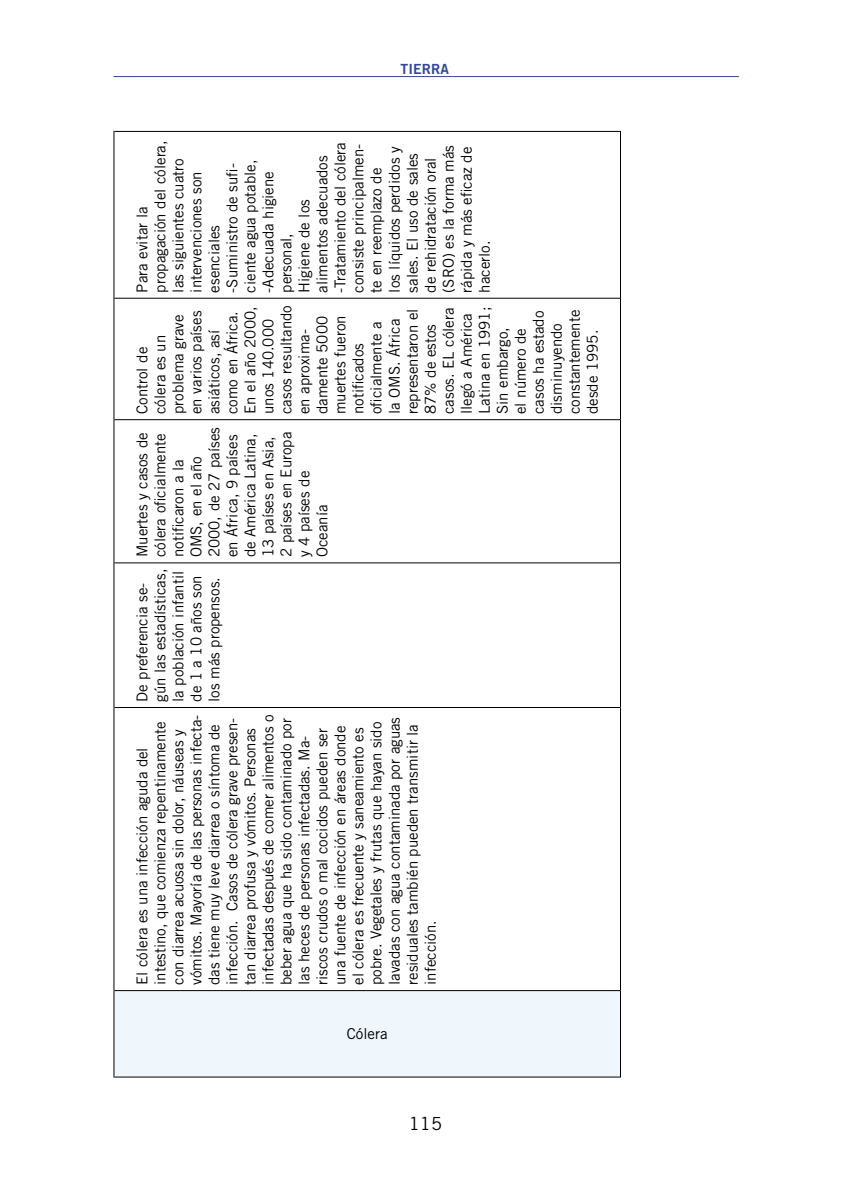
<style>
.page{position:relative;width:851px;height:1191px;background:#fff}
.page>*{position:absolute;margin:0;border:0;box-sizing:border-box;transform-origin:0 0}
.t1{font:18px "Trade Gothic LT Std";color:#000}
.t2{font:15px/18px "Trade Gothic LT Std";color:#000}
.t3{font:14px "Trade Gothic LT Std Bd 2";color:#334898}
</style>
<div class="page">
<hr style="left:113px;top:76px;width:625px;height:1px;background:#334898">
<div style="left:114px;top:990px;width:506px;height:87px;background:#eff7fc"></div>
<hr style="left:114px;top:1076px;width:506px;height:1px;background:#000">
<hr style="left:113px;top:990px;width:1px;height:87px;background:#000">
<hr style="left:113px;top:707px;width:1px;height:283px;background:#000">
<hr style="left:113px;top:563px;width:1px;height:144px;background:#000">
<hr style="left:113px;top:420px;width:1px;height:143px;background:#000">
<hr style="left:113px;top:298px;width:1px;height:122px;background:#000">
<hr style="left:113px;top:131px;width:1px;height:167px;background:#000">
<hr style="left:620px;top:990px;width:1px;height:87px;background:#000">
<hr style="left:620px;top:707px;width:1px;height:283px;background:#000">
<hr style="left:620px;top:563px;width:1px;height:144px;background:#000">
<hr style="left:620px;top:420px;width:1px;height:143px;background:#000">
<hr style="left:620px;top:298px;width:1px;height:122px;background:#000">
<hr style="left:620px;top:131px;width:1px;height:167px;background:#000">
<hr style="left:114px;top:707px;width:506px;height:1px;background:#000">
<hr style="left:114px;top:562px;width:506px;height:1px;background:#000">
<hr style="left:114px;top:419px;width:506px;height:1px;background:#000">
<hr style="left:114px;top:298px;width:506px;height:1px;background:#000">
<hr style="left:114px;top:990px;width:506px;height:1px;background:#000">
<hr style="left:114px;top:131px;width:506px;height:1px;background:#000">
<p class="t3" style="left:400px;top:60px;width:50px">TIERRA</p>
<p class="t2" style="left:133px;top:292px;width:154px;rotate:-90deg">Para evitar la propagación del cólera, las siguientes cuatro intervenciones son esenciales<br>-Suministro de sufi&shy;ciente agua potable, -Adecuada higiene personal,<br>Higiene de los alimentos adecuados -Tratamiento del cólera consiste principalmen&shy;te en reemplazo de<br>los líquidos perdidos y sales. El uso de sales de rehidratación oral (SRO) es la forma más rápida y más eficaz de hacerlo.</p>
<p class="t2" style="left:133px;top:414px;width:110px;rotate:-90deg">Control de cólera es un problema grave en varios países asiáticos, así como en África.<br>En el año 2000, unos 140.000 casos resultando en aproxima&shy;damente 5000 muertes fueron notificados oficialmente a<br>la OMS. África representaron el<br>87% de estos casos. EL cólera llegó a América<br>Latina en 1991;<br>Sin embargo,<br>el número de casos ha estado disminuyendo constantemente desde 1995.</p>
<p class="t2" style="left:133px;top:557px;width:131px;rotate:-90deg">Muertes y casos de cólera oficialmente notificaron a la<br>OMS, en el año<br>2000, de 27 países en África, 9 países de América Latina,<br>13 países en Asia,<br>2 países en Europa y 4 países de<br>Oceanía</p>
<p class="t2" style="left:133px;top:702px;width:134px;rotate:-90deg">De preferencia se&shy;gún las estadísticas, la población infantil de 1 a 10 años son los más propensos.</p>
<p class="t2" style="left:133px;top:985px;width:272px;rotate:-90deg">El cólera es una infección aguda del intestino, que comienza repentinamente con diarrea acuosa sin dolor, náuseas y vómitos. Mayoría de las personas infecta&shy;das tiene muy leve diarrea o síntoma de infección. Casos de cólera grave presen&shy;tan diarrea profusa y vómitos. Personas infectadas después de comer alimentos o beber agua que ha sido contaminado por las heces de personas infectadas. Ma&shy;riscos crudos o mal cocidos pueden ser una fuente de infección en áreas donde el cólera es frecuente y saneamiento es pobre. Vegetales y frutas que hayan sido lavadas con agua contaminada por aguas residuales también pueden transmitir la infección.</p>
<p class="t2" style="left:347px;top:1024px;width:42px">Cólera</p>
<p class="t1" style="left:409px;top:1113px;width:34px">115</p>
</div>
